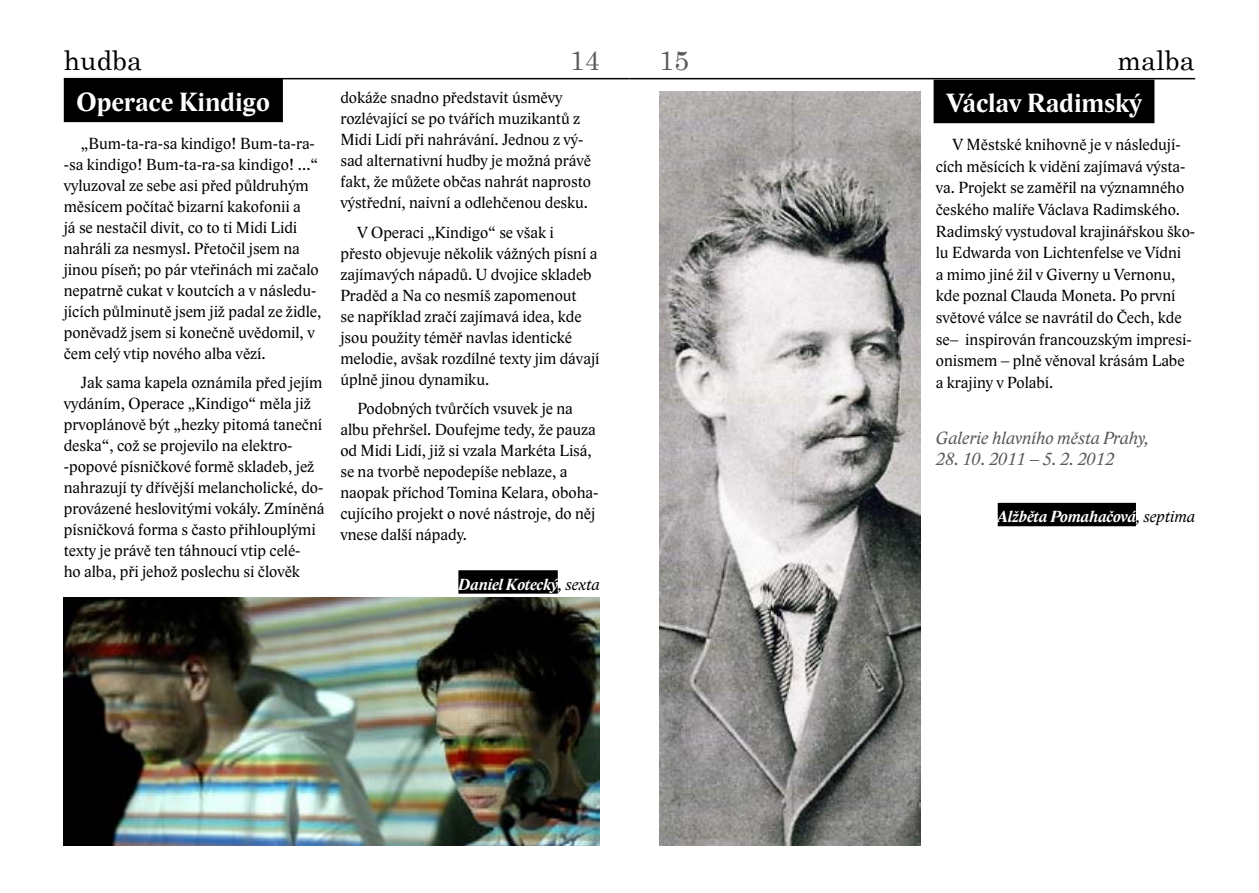
<style>
.page{position:relative;width:1259px;height:893px;background:#fff}
.page>*{position:absolute;margin:0;border:0;box-sizing:border-box;transform-origin:0 0}
.t1{font:700 27px "Lido STF";color:#fff}
.t2{font:27px "Century Schoolbook";color:#000}
.t3{font:27px "Century Schoolbook";color:#58595b}
.t4{font:italic 18px "Lido STF";color:#58595b}
.t5{font:16.5px/21px "Lido STF";color:#000}
.t6{font:italic 700 16.5px "Lido STF";color:#fff}
.s1{font-weight:400;color:#000}
</style>
<div class="page">
<img style="left:64px;top:597px;width:536px;height:249px">
<div style="left:64px;top:79px;width:219px;height:43px;background:#000"></div>
<div style="left:458px;top:570px;width:100px;height:24px;background:#000"></div>
<img style="left:659px;top:92px;width:262px;height:754px">
<div style="left:933px;top:80px;width:221px;height:43px;background:#000"></div>
<div style="left:997px;top:503px;width:139px;height:23px;background:#000"></div>
<hr style="left:64px;top:78px;width:565px;height:1px;background:#000">
<hr style="left:629px;top:78px;width:566px;height:1px;background:#000">
<h1 class="t2" style="left:64px;top:38px;width:80px">hudba</h1>
<h1 class="t2" style="left:1117px;top:38px;width:79px">malba</h1>
<h1 class="t1" style="left:77px;top:85px;width:195px">Operace Kindigo</h1>
<p class="t5" style="left:64px;top:133px;width:259px;text-indent:17px">„Bum-ta-ra-sa kindigo! Bum-ta-ra--sa kindigo! Bum-ta-ra-sa kindigo! ...“ vyluzoval ze sebe asi před půldruhým měsícem počítač bizarní kakofonii a<br>já se nestačil divit, co to ti Midi Lidi nahráli za nesmysl. Přetočil jsem na jinou píseň; po pár vteřinách mi začalo nepatrně cukat v koutcích a v následu&shy;jících půlminutě jsem již padal ze židle, poněvadž jsem si konečně uvědomil, v čem celý vtip nového alba vězí.</p>
<p class="t5" style="left:64px;top:372px;width:262px;text-indent:17px">Jak sama kapela oznámila před jejím vydáním, Operace „Kindigo“ měla již prvoplánově být „hezky pitomá taneční deska“, což se projevilo na elektro--popové písničkové formě skladeb, jež nahrazují ty dřívější melancholické, do&shy;provázené heslovitými vokály. Zmíněná písničková forma s často přihlouplými texty je právě ten táhnoucí vtip celé-<br>ho alba, při jehož poslechu si člověk</p>
<h1 class="t3" style="left:569px;top:38px;width:32px">14</h1>
<h1 class="t3" style="left:659px;top:38px;width:32px">15</h1>
<p class="t5" style="left:340px;top:87px;width:252px">dokáže snadno představit úsměvy rozlévající se po tvářích muzikantů z Midi Lidí při nahrávání. Jednou z vý&shy;sad alternativní hudby je možná právě fakt, že můžete občas nahrát naprosto výstřední, naivní a odlehčenou desku.</p>
<p class="t5" style="left:340px;top:222px;width:261px;text-indent:17px">V Operaci „Kindigo“ se však i přesto objevuje několik vážných písní a zajímavých nápadů. U dvojice skladeb Praděd a Na co nesmíš zapomenout<br>se například zračí zajímavá idea, kde jsou použity téměř navlas identické melodie, avšak rozdílné texty jim dávají úplně jinou dynamiku.</p>
<p class="t5" style="left:340px;top:398px;width:259px;text-indent:17px">Podobných tvůrčích vsuvek je na albu přehršel. Doufejme tedy, že pauza od Midi Lidí, již si vzala Markéta Lisá, se na tvorbě nepodepíše neblaze, a naopak příchod Tomina Kelara, oboha&shy;cujícího projekt o nové nástroje, do něj vnese další nápady.</p>
<p class="t6" style="left:458px;top:574px;width:143px">Daniel Kotecký<span class="s1">, sexta</span></p>
<h1 class="t1" style="left:946px;top:86px;width:197px">Václav Radimský</h1>
<p class="t5" style="left:936px;top:134px;width:261px;line-height:21.6px;text-indent:17px">V Městské knihovně je v následují&shy;cích měsících k vidění zajímavá výsta&shy;va. Projekt se zaměřil na významného českého malíře Václava Radimského.<br>Radimský vystudoval krajinářskou ško&shy;lu Edwarda von Lichtenfelse ve Vídni<br>a mimo jiné žil v Giverny u Vernonu, kde poznal Clauda Moneta. Po první světové válce se navrátil do Čech, kde se– inspirován francouzským impresi&shy;onismem – plně věnoval krásám Labe a krajiny v Polabí.</p>
<p class="t4" style="left:936px;top:427px;width:214px">Galerie hlavního města Prahy,</p>
<p class="t4" style="left:936px;top:449px;width:180px">28. 10. 2011 – 5. 2. 2012</p>
<p class="t6" style="left:997px;top:507px;width:199px">Alžběta Pomahačová<span class="s1">, septima</span></p>
</div>
